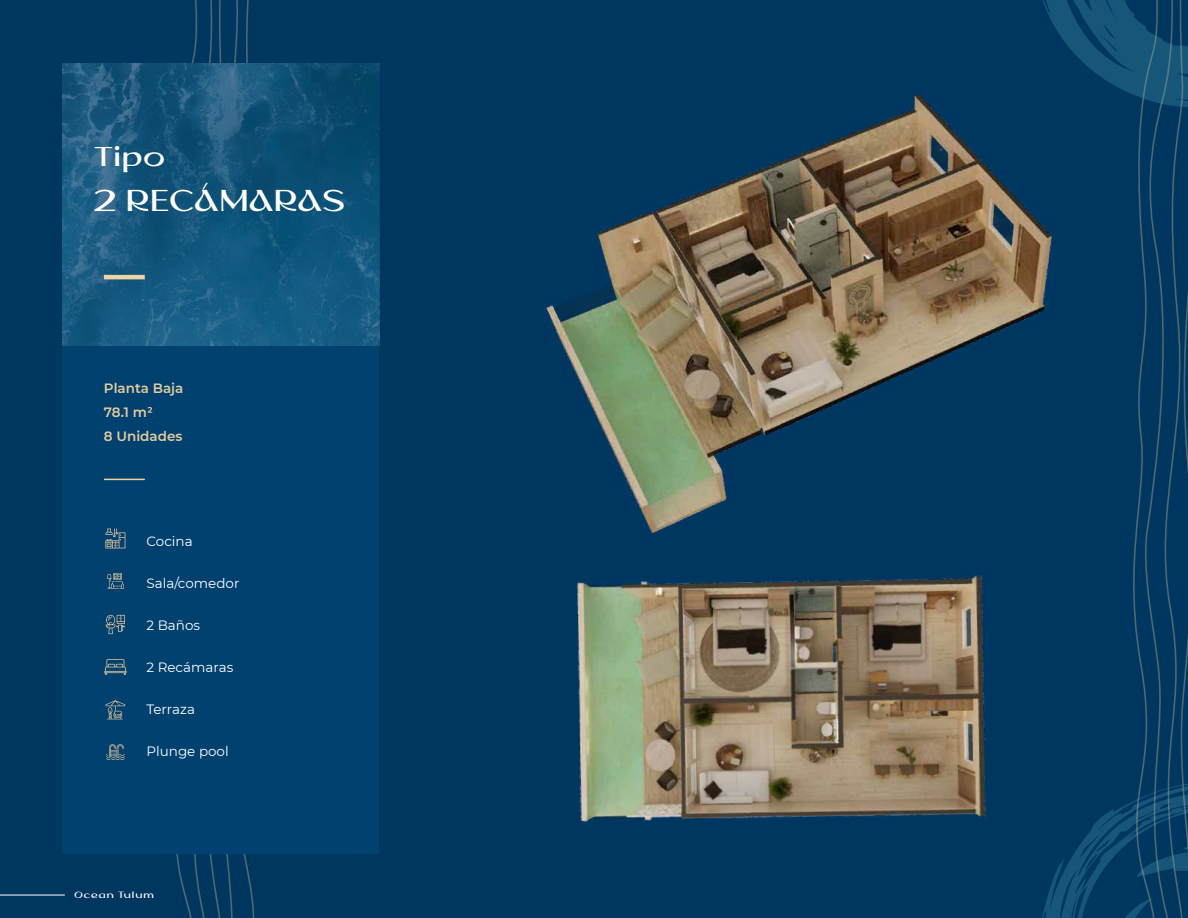
<style>
.page{position:relative;width:1188px;height:918px;background:#003761}
.page>*{position:absolute;margin:0;border:0;box-sizing:border-box;transform-origin:0 0}
.t1{font:30px "KAIVALYA";letter-spacing:.02em;color:#fff}
.t2{font:27px "KAIVALYA";color:#fff}
.t3{font:13.5px "Montserrat";color:#fff}
.t4{font:600 13.5px/24px "Montserrat";color:#e5cc9e}
.t5{font:9px "KAIVALYA";letter-spacing:.1em;color:#fff}
</style>
<div class="page">
<svg style="left:168px;top:0;width:91px;height:918px"></svg>
<div style="left:62px;top:64px;width:317px;height:790px;background:#004170"></div>
<hr style="left:0;top:895px;width:65px;height:1px;background:#fff">
<img style="left:62px;top:64px;width:317px;height:281px">
<hr style="left:104px;top:275px;width:41px;height:4px;background:#edd4a5">
<hr style="left:104px;top:479px;width:41px;height:1px;background:#edd4a5">
<svg style="left:147px;top:407px;width:5px;height:6px"></svg>
<img style="left:546px;top:94px;width:490px;height:440px">
<img style="left:577px;top:575px;width:409px;height:247px">
<svg style="left:105px;top:528px;width:20px;height:20px"></svg>
<svg style="left:104px;top:659px;width:22px;height:16px"></svg>
<svg style="left:106px;top:744px;width:19px;height:16px"></svg>
<svg style="left:106px;top:615px;width:19px;height:19px"></svg>
<svg style="left:106px;top:700px;width:19px;height:19px"></svg>
<svg style="left:107px;top:573px;width:17px;height:16px"></svg>
<svg style="left:1036px;top:0;width:152px;height:918px"></svg>
<h2 class="t2" style="left:94px;top:140px;width:73px">Tipo</h2>
<h1 class="t1" style="left:94px;top:183px;width:252px">2 RECÁMARAS</h1>
<p class="t4" style="left:104px;top:375px;width:81px">Planta Baja<br>78.1 m<br>8 Unidades</p>
<p class="t3" style="left:146px;top:532px;width:48px">Cocina</p>
<p class="t3" style="left:146px;top:574px;width:94px">Sala/comedor</p>
<p class="t3" style="left:146px;top:616px;width:55px">2 Baños</p>
<p class="t3" style="left:146px;top:658px;width:88px">2 Recámaras</p>
<p class="t3" style="left:146px;top:700px;width:50px">Terraza</p>
<p class="t3" style="left:146px;top:742px;width:84px">Plunge pool</p>
<p class="t5" style="left:74px;top:889px;width:81px">Ocean Tulum</p>
</div>
